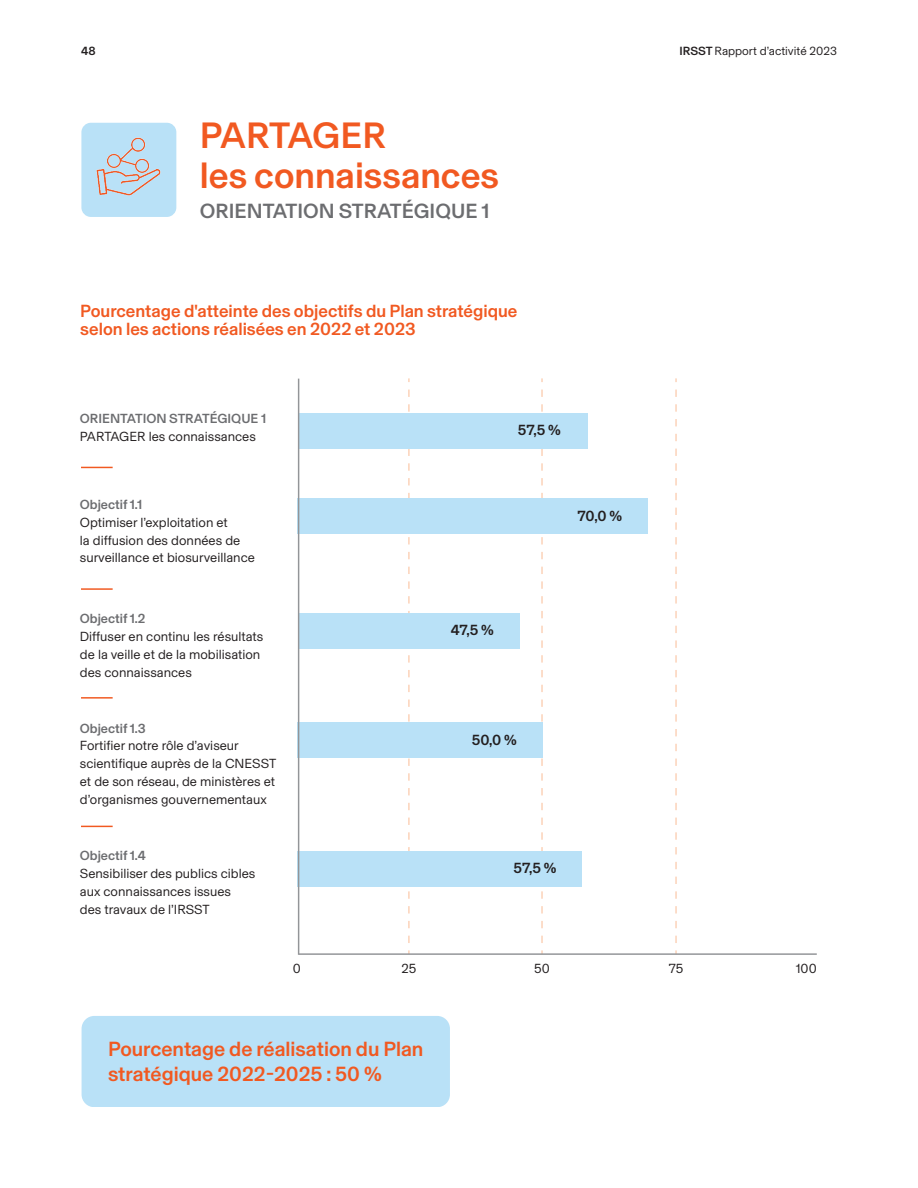
<style>
.page{position:relative;width:918px;height:1188px;background:#fff}
.page>*{position:absolute;margin:0;border:0;box-sizing:border-box;transform-origin:0 0}
.t1{font:500 37.05px/40px "Basel Grotesk";color:#f15921}
.t2{font:500 20.7px/25.2px "Basel Grotesk";color:#f15921}
.t3{font:500 20.7px "Basel Grotesk";color:#6c6d70}
.t4{font:500 17.85px/17.9px "Basel Grotesk";color:#f15921}
.t5{font:500 14.85px "Basel Grotesk";color:#231f20}
.t6{font:13.35px/17.9px "Basel Grotesk";color:#231f20}
.t7{font:500 13.35px "Basel Grotesk";color:#6c6d70}
.t8{font:12px "Basel Grotesk";color:#231f20}
.t9{font:500 12px "Basel Grotesk";color:#231f20}
.s1{font-weight:500}
</style>
<div class="page">
<div style="left:82px;top:1016px;width:368px;height:91px;background:#b9e1f7;border-radius:13px"></div>
<svg style="left:408px;top:378px;width:2px;height:565px"></svg>
<svg style="left:541px;top:378px;width:2px;height:565px"></svg>
<svg style="left:675px;top:378px;width:2px;height:565px"></svg>
<hr style="left:299px;top:953px;width:518px;height:2px;background:#939598">
<hr style="left:81px;top:467px;width:32px;height:1px;background:#f15921">
<hr style="left:81px;top:588px;width:32px;height:2px;background:#f15921">
<hr style="left:81px;top:697px;width:32px;height:2px;background:#f15921">
<hr style="left:81px;top:826px;width:32px;height:1px;background:#f15921">
<div style="left:298px;top:413px;width:289px;height:35px;background:#b9e1f7"></div>
<div style="left:298px;top:499px;width:350px;height:35px;background:#b9e1f7"></div>
<div style="left:298px;top:723px;width:245px;height:35px;background:#b9e1f7"></div>
<div style="left:298px;top:851px;width:284px;height:35px;background:#b9e1f7"></div>
<div style="left:81px;top:123px;width:95px;height:94px;background:#b9e1f7;border-radius:9px"></div>
<img style="left:83px;top:126px;width:78px;height:70px">
<div style="left:298px;top:613px;width:221px;height:36px;background:#b9e1f7"></div>
<hr style="left:298px;top:379px;width:1px;height:576px;background:#939598">
<p class="t9" style="left:81px;top:42px;width:16px">48</p>
<p class="t8" style="left:679px;top:42px;width:159px"><span class="s1">IRSST</span> Rapport d’activité 2023</p>
<h1 class="t1" style="left:200px;top:114px;width:301px">PARTAGER<br>les connaissances</h1>
<h2 class="t3" style="left:200px;top:197px;width:291px">ORIENTATION STRATÉGIQUE 1</h2>
<h3 class="t4" style="left:80px;top:302px;width:439px">Pourcentage d'atteinte des objectifs du Plan stratégique selon les actions réalisées en 2022 et 2023</h3>
<p class="t7" style="left:80px;top:409px;width:188px">ORIENTATION STRATÉGIQUE 1</p>
<p class="t6" style="left:80px;top:426px;width:177px">PARTAGER les connaissances</p>
<p class="t5" style="left:518px;top:420px;width:45px">57,5 %</p>
<p class="t7" style="left:80px;top:495px;width:64px">Objectif 1.1</p>
<p class="t6" style="left:80px;top:513px;width:176px">Optimiser l’exploitation et<br>la diffusion des données de surveillance et biosurveillance</p>
<p class="t5" style="left:577px;top:506px;width:46px">70,0 %</p>
<p class="t7" style="left:80px;top:610px;width:67px">Objectif 1.2</p>
<p class="t6" style="left:80px;top:627px;width:185px">Diffuser en continu les résultats de la veille et de la mobilisation des connaissances</p>
<p class="t7" style="left:80px;top:719px;width:67px">Objectif 1.3</p>
<p class="t6" style="left:80px;top:736px;width:198px">Fortifier notre rôle d’aviseur scientifique auprès de la CNESST et de son réseau, de ministères et d’organismes gouvernementaux</p>
<p class="t7" style="left:80px;top:847px;width:68px">Objectif 1.4</p>
<p class="t6" style="left:80px;top:864px;width:177px">Sensibiliser des publics cibles aux connaissances issues des travaux de l’IRSST</p>
<p class="t5" style="left:451px;top:620px;width:45px">47,5 %</p>
<p class="t5" style="left:472px;top:729px;width:47px">50,0 %</p>
<p class="t5" style="left:513px;top:858px;width:45px">57,5 %</p>
<p class="t6" style="left:293px;top:959px;width:10px">0</p>
<p class="t6" style="left:401px;top:959px;width:16px">25</p>
<p class="t6" style="left:534px;top:959px;width:17px">50</p>
<p class="t6" style="left:669px;top:959px;width:16px">75</p>
<p class="t6" style="left:796px;top:959px;width:23px">100</p>
<h2 class="t2" style="left:108px;top:1035px;width:317px">Pourcentage de réalisation du Plan stratégique 2022-2025 : 50 %</h2>
</div>
